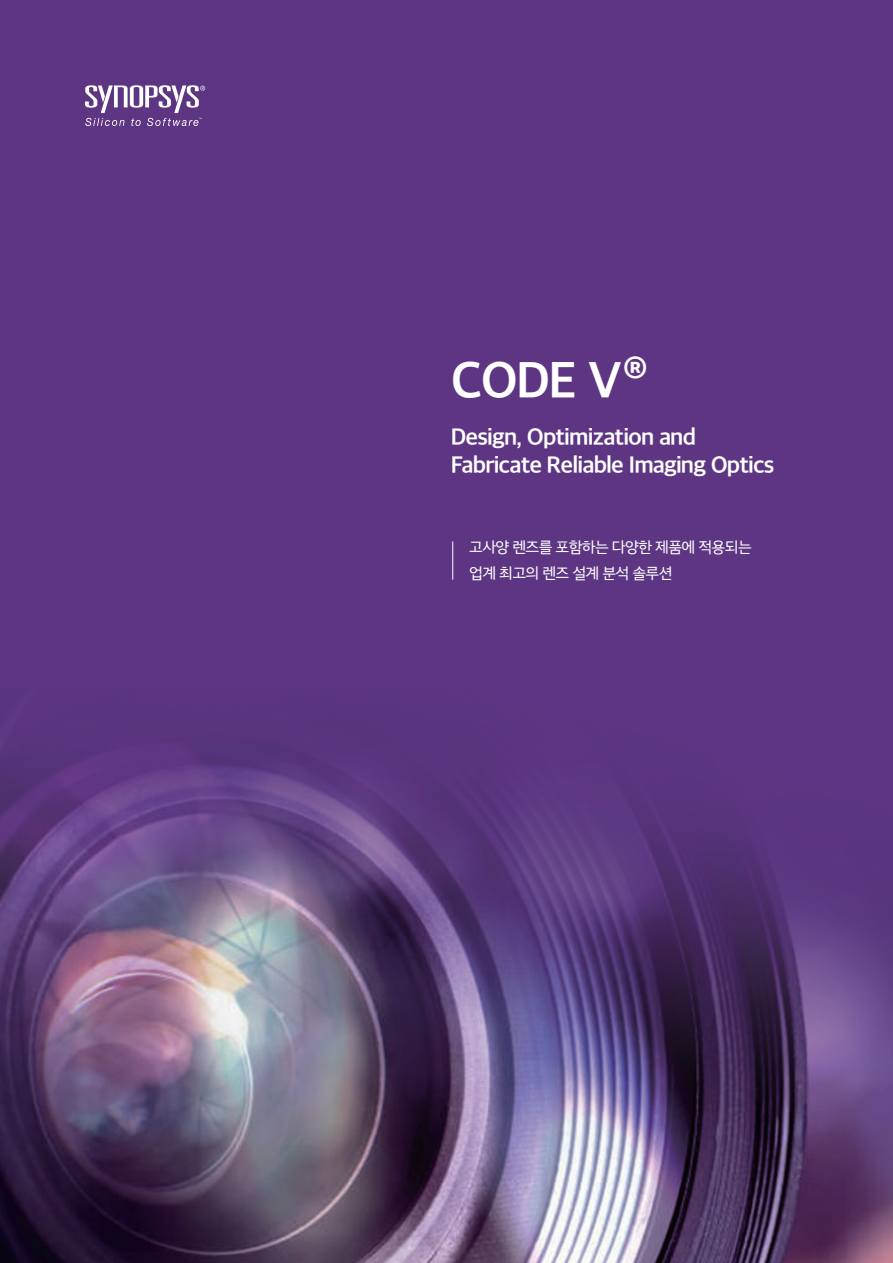
<style>
.page{position:relative;width:893px;height:1263px;background:#fff}
.page>*{position:absolute;margin:0;border:0;box-sizing:border-box;transform-origin:0 0}
.t1{font:49.05px "SD Gothic Neob f Bd";color:#fff}
.t2{font:22.5px/28px "SD Gothic Neob f Bd";letter-spacing:-.04em;color:#fff}
.t3{font:15px/26.1px "SD Gothic Neob c Rg";letter-spacing:-.04em;color:#fff}
.s1{font-family:"Noto Sans KR";font-weight:700}
</style>
<div class="page">
<img style="left:0;top:0;width:893px;height:1263px">
<svg style="left:85px;top:85px;width:120px;height:41px"></svg>
<hr style="left:452px;top:541px;width:1px;height:39px;background:#fff">
<h1 class="t1" style="left:451px;top:357px;width:199px">CODE V<span class="s1">®</span></h1>
<p class="t2" style="left:451px;top:423px;width:325px">Design, Optimization and<br>Fabricate Reliable Imaging Optics</p>
<p class="t3" style="left:469px;top:535px;width:284px">고사양 렌즈를 포함하는 다양한 제품에 적용되는 업계 최고의 렌즈 설계 분석 솔루션</p>
</div>
